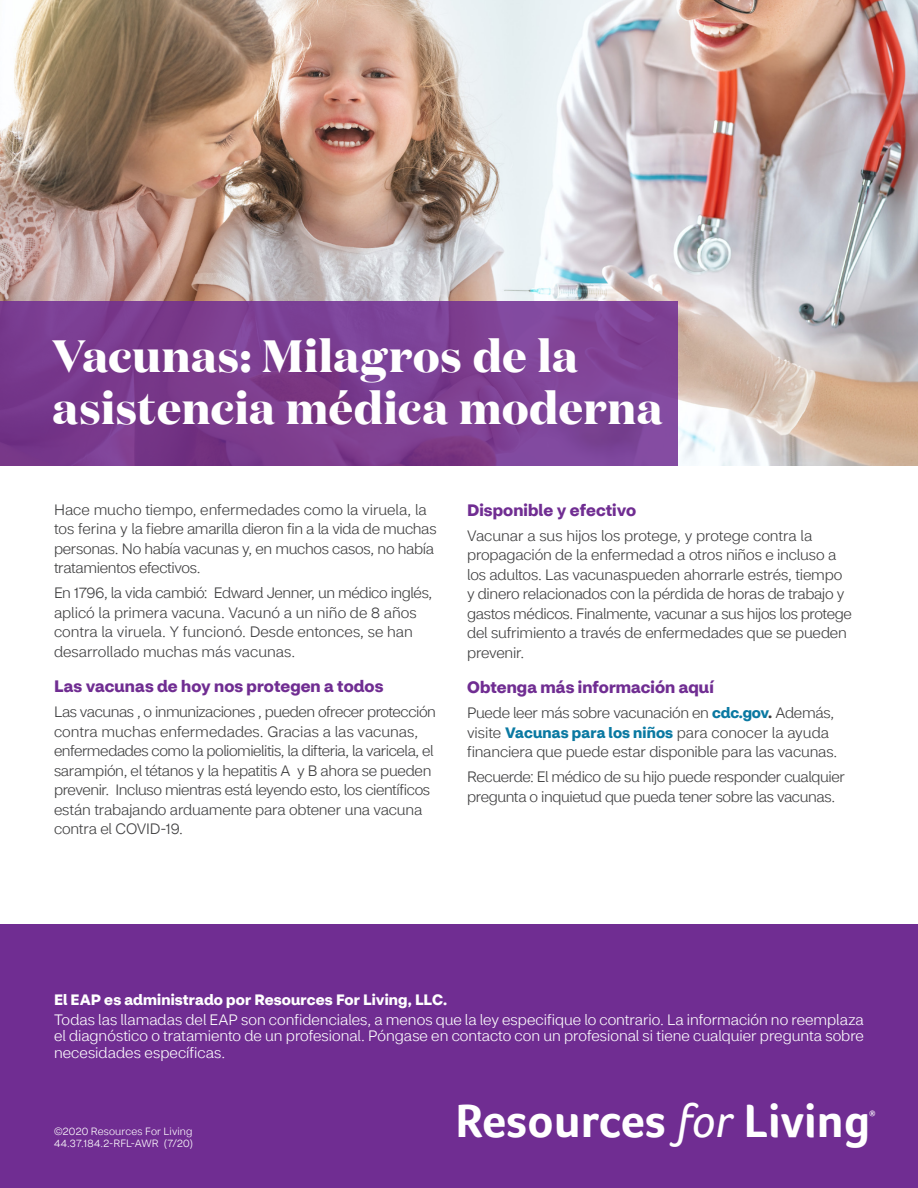
<style>
.page{position:relative;width:918px;height:1188px;background:#fff}
.page>*{position:absolute;margin:0;border:0;box-sizing:border-box;transform-origin:0 0}
.t1{font:700 48px "Foco";color:#fff}
.t2{font:700 45px/52.5px "Domaine Display";letter-spacing:.015em;color:#fff}
.Body_headline{font:700 16.5px "CVS Health Sans";letter-spacing:.005em;color:#702d92}
.Body{font:300 15px/19.5px "CVS Health Sans";letter-spacing:-.02em;color:#3e3e3f}
.Disclaimer{font:300 15px/16.5px "CVS Health Sans";color:#fff;text-align:justify}
.Disclaimer-2{font:700 15px "CVS Health Sans";letter-spacing:.01em;color:#fff}
._12a-_Aetna_is_the_b{font:300 10.5px "CVS Health Sans";letter-spacing:.015em;color:#fff}
.t3{font:700 7.95px "Foco";color:#fff}
.s1{font-weight:700;color:#0a79a2}
.s2{font-weight:700}
.s3{font-weight:400;font-style:italic}
</style>
<div class="page">
<img style="left:0;top:0;width:918px;height:465px">
<div style="left:0;top:924px;width:918px;height:264px;background:#702d92"></div>
<svg style="left:0;top:301px;width:677px;height:164px;background:#7b3e91"></svg>
<h1 class="t2" style="left:52px;top:327px;width:611px">Vacunas: Milagros de la asistencia médica moderna</h1>
<p class="Body" style="left:54px;top:500px;width:384px">Hace mucho tiempo, enfermedades como la viruela, la tos ferina y la fiebre amarilla dieron fin a la vida de muchas personas. No había vacunas y, en muchos casos, no había tratamientos efectivos.</p>
<p class="Body" style="left:54px;top:583px;width:380px">En 1796, la vida cambió: Edward Jenner, un médico inglés, aplicó la primera vacuna. Vacunó a un niño de 8 años contra la viruela. Y funcionó. Desde entonces, se han desarrollado muchas más vacunas.</p>
<h2 class="Body_headline" style="left:54px;top:676px;width:331px">Las vacunas de hoy nos protegen a todos</h2>
<p class="Body" style="left:54px;top:702px;width:383px">Las vacunas , o inmunizaciones , pueden ofrecer protección contra muchas enfermedades. Gracias a las vacunas, enfermedades como la poliomielitis, la difteria, la varicela, el sarampión, el tétanos y la hepatitis A y B ahora se pueden prevenir. Incluso mientras está leyendo esto, los científicos están trabajando arduamente para obtener una vacuna contra el COVID-19.</p>
<h2 class="Body_headline" style="left:467px;top:500px;width:171px">Disponible y efectivo</h2>
<p class="Body" style="left:467px;top:526px;width:386px">Vacunar a sus hijos los protege, y protege contra la propagación de la enfermedad a otros niños e incluso a los adultos. Las vacunaspueden ahorrarle estrés, tiempo y dinero relacionados con la pérdida de horas de trabajo y gastos médicos. Finalmente, vacunar a sus hijos los protege del sufrimiento a través de enfermedades que se pueden prevenir.</p>
<h2 class="Body_headline" style="left:467px;top:677px;width:248px">Obtenga más información aquí</h2>
<p class="Body" style="left:467px;top:703px;width:372px">Puede leer más sobre vacunación en <span class="s1">cdc.gov</span><span class="s2">.</span> Además, visite <span class="s1">Vacunas para los niños</span> para conocer la ayuda financiera que puede estar disponible para las vacunas.</p>
<p class="Body" style="left:467px;top:767px;width:379px">Recuerde: El médico de su hijo puede responder cualquier pregunta o inquietud que pueda tener sobre las vacunas.</p>
<p class="Disclaimer-2" style="left:54px;top:990px;width:395px">El EAP es administrado por Resources For Living, LLC.</p>
<p class="Disclaimer" style="left:54px;top:1011px;width:812px">Todas las llamadas del EAP son confidenciales, a menos que la ley especifique lo contrario. La información no reemplaza el diagnóstico o tratamiento de un profesional. Póngase en contacto con un profesional si tiene cualquier pregunta sobre necesidades específicas.</p>
<p class="_12a-_Aetna_is_the_b" style="left:54px;top:1125px;width:140px">©2020 Resources For Living</p>
<p class="_12a-_Aetna_is_the_b" style="left:54px;top:1137px;width:141px">44.37.184.2-RFL-AWR (7/20)</p>
<p class="t1" style="left:456px;top:1093px;width:416px">Resources <span class="s3">for</span> Living</p>
<p class="t3" style="left:869px;top:1109px;width:8px">®</p>
</div>
